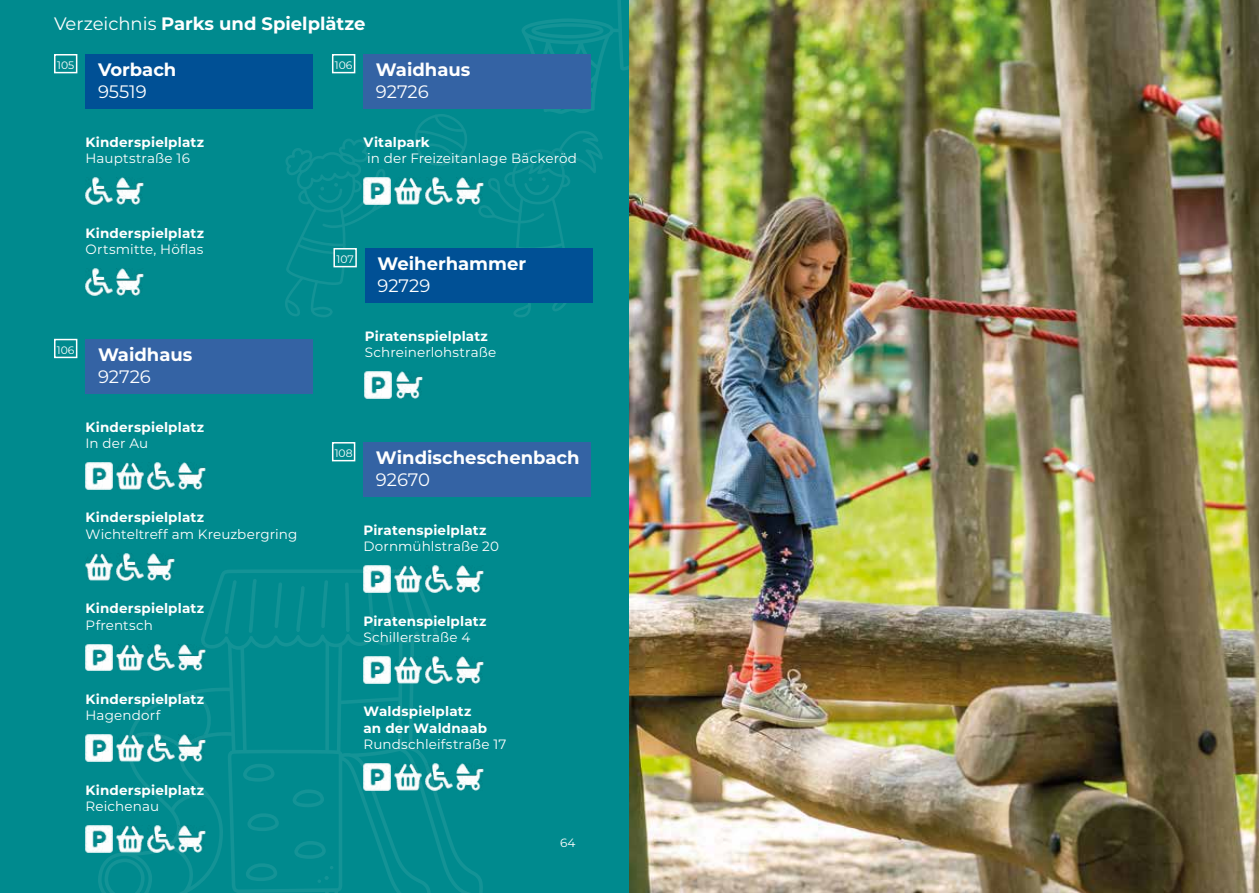
<style>
.page{position:relative;width:1259px;height:893px;background:#008a8e}
.page>*{position:absolute;margin:0;border:0;box-sizing:border-box;transform-origin:0 0}
.t1{font:700 18px "Montserrat";color:#fff}
.t2{font:18px "Montserrat";color:#fff}
.t3{font:700 13.5px/16.5px "Montserrat";letter-spacing:.015em;color:#fff}
.t4{font:13.5px "Montserrat";letter-spacing:.01em;color:#fff}
.t5{font:12px "Montserrat";color:#fff}
.t6{font:10.8px "Montserrat";color:#fff}
.s1{font-weight:400}
</style>
<div class="page">
<svg style="left:98px;top:569px;width:380px;height:324px"></svg>
<svg style="left:294px;top:841px;width:32px;height:18px"></svg>
<svg style="left:246px;top:863px;width:31px;height:18px"></svg>
<svg style="left:247px;top:813px;width:32px;height:18px"></svg>
<svg style="left:292px;top:789px;width:32px;height:18px"></svg>
<svg style="left:243px;top:764px;width:31px;height:18px"></svg>
<svg style="left:104px;top:858px;width:41px;height:35px"></svg>
<svg style="left:317px;top:876px;width:12px;height:7px"></svg>
<svg style="left:225px;top:580px;width:12px;height:54px"></svg>
<svg style="left:249px;top:579px;width:8px;height:54px"></svg>
<svg style="left:385px;top:580px;width:32px;height:50px"></svg>
<svg style="left:367px;top:593px;width:7px;height:39px"></svg>
<svg style="left:345px;top:582px;width:5px;height:50px"></svg>
<svg style="left:321px;top:580px;width:7px;height:48px"></svg>
<svg style="left:274px;top:582px;width:8px;height:46px"></svg>
<svg style="left:296px;top:586px;width:9px;height:46px"></svg>
<svg style="left:285px;top:139px;width:105px;height:178px"></svg>
<svg style="left:415px;top:114px;width:52px;height:52px"></svg>
<svg style="left:478px;top:0;width:152px;height:893px"></svg>
<img style="left:630px;top:0;width:629px;height:893px">
<div style="left:54px;top:54px;width:23px;height:19px;border:2px solid #fff"></div>
<div style="left:334px;top:249px;width:22px;height:18px;background:#008a8e"></div>
<div style="left:333px;top:248px;width:24px;height:19px;border:2px solid #fff"></div>
<div style="left:54px;top:339px;width:23px;height:19px;border:2px solid #fff"></div>
<div style="left:332px;top:442px;width:23px;height:19px;border:2px solid #fff"></div>
<div style="left:332px;top:54px;width:23px;height:19px;border:2px solid #fff"></div>
<div style="left:85px;top:54px;width:228px;height:55px;background:#005095"></div>
<div style="left:365px;top:248px;width:227px;height:55px;background:#005095"></div>
<div style="left:85px;top:339px;width:228px;height:54px;background:#3463a4"></div>
<div style="left:363px;top:442px;width:228px;height:55px;background:#3463a4"></div>
<div style="left:363px;top:54px;width:228px;height:55px;background:#3463a4"></div>
<img style="left:85px;top:178px;width:27px;height:27px">
<img style="left:117px;top:178px;width:26px;height:27px">
<img style="left:85px;top:269px;width:27px;height:26px">
<img style="left:117px;top:269px;width:26px;height:26px">
<img style="left:365px;top:372px;width:27px;height:27px">
<img style="left:396px;top:372px;width:27px;height:27px">
<img style="left:117px;top:463px;width:26px;height:26px">
<img style="left:85px;top:463px;width:27px;height:26px">
<img style="left:148px;top:463px;width:27px;height:26px">
<img style="left:179px;top:463px;width:27px;height:26px">
<img style="left:85px;top:553px;width:27px;height:27px">
<img style="left:117px;top:553px;width:26px;height:27px">
<img style="left:148px;top:553px;width:27px;height:27px">
<img style="left:117px;top:644px;width:26px;height:27px">
<img style="left:85px;top:644px;width:27px;height:27px">
<img style="left:148px;top:644px;width:27px;height:27px">
<img style="left:179px;top:644px;width:27px;height:27px">
<img style="left:117px;top:735px;width:26px;height:27px">
<img style="left:85px;top:735px;width:27px;height:27px">
<img style="left:148px;top:735px;width:27px;height:27px">
<img style="left:179px;top:735px;width:27px;height:27px">
<img style="left:117px;top:826px;width:26px;height:26px">
<img style="left:85px;top:826px;width:27px;height:26px">
<img style="left:148px;top:826px;width:27px;height:26px">
<img style="left:179px;top:826px;width:27px;height:26px">
<img style="left:394px;top:566px;width:27px;height:27px">
<img style="left:363px;top:566px;width:27px;height:27px">
<img style="left:426px;top:566px;width:26px;height:27px">
<img style="left:457px;top:566px;width:26px;height:27px">
<img style="left:394px;top:657px;width:27px;height:26px">
<img style="left:363px;top:657px;width:27px;height:26px">
<img style="left:426px;top:657px;width:26px;height:26px">
<img style="left:457px;top:657px;width:26px;height:26px">
<img style="left:394px;top:764px;width:27px;height:27px">
<img style="left:363px;top:764px;width:27px;height:27px">
<img style="left:426px;top:764px;width:26px;height:27px">
<img style="left:457px;top:764px;width:26px;height:27px">
<img style="left:394px;top:178px;width:27px;height:27px">
<img style="left:363px;top:178px;width:27px;height:27px">
<img style="left:426px;top:178px;width:26px;height:27px">
<img style="left:457px;top:178px;width:26px;height:27px">
<h1 class="t1" style="left:54px;top:11px;width:313px"><span class="s1">Verzeichnis</span> Parks und Spielplätze</h1>
<p class="t6" style="left:57px;top:58px;width:19px">105</p>
<p class="t6" style="left:335px;top:58px;width:19px">106</p>
<h1 class="t1" style="left:98px;top:57px;width:80px">Vorbach</h1>
<h1 class="t2" style="left:98px;top:79px;width:50px">95519</h1>
<h1 class="t1" style="left:376px;top:57px;width:96px">Waidhaus</h1>
<h1 class="t2" style="left:376px;top:79px;width:54px">92726</h1>
<p class="t3" style="left:85px;top:133px;width:120px">Kinderspielplatz</p>
<p class="t4" style="left:85px;top:149px;width:106px">Hauptstraße 16</p>
<p class="t3" style="left:85px;top:224px;width:120px">Kinderspielplatz</p>
<p class="t4" style="left:85px;top:240px;width:119px">Ortsmitte, Höflas</p>
<p class="t6" style="left:57px;top:342px;width:19px">106</p>
<h1 class="t1" style="left:98px;top:342px;width:96px">Waidhaus</h1>
<h1 class="t2" style="left:98px;top:364px;width:54px">92726</h1>
<p class="t3" style="left:85px;top:418px;width:120px">Kinderspielplatz</p>
<p class="t4" style="left:85px;top:434px;width:64px">In der Au</p>
<p class="t3" style="left:85px;top:509px;width:120px">Kinderspielplatz</p>
<p class="t4" style="left:85px;top:525px;width:213px">Wichteltreff am Kreuzbergring</p>
<p class="t3" style="left:85px;top:599px;width:120px">Kinderspielplatz</p>
<p class="t4" style="left:85px;top:616px;width:69px">Pfrentsch</p>
<p class="t3" style="left:85px;top:690px;width:120px">Kinderspielplatz</p>
<p class="t4" style="left:85px;top:706px;width:76px">Hagendorf</p>
<p class="t3" style="left:85px;top:781px;width:120px">Kinderspielplatz</p>
<p class="t4" style="left:85px;top:797px;width:75px">Reichenau</p>
<p class="t3" style="left:363px;top:133px;width:68px">Vitalpark</p>
<p class="t4" style="left:367px;top:149px;width:211px">in der Freizeitanlage Bäckeröd</p>
<p class="t6" style="left:336px;top:252px;width:19px">107</p>
<h1 class="t1" style="left:377px;top:251px;width:150px">Weiherhammer</h1>
<h1 class="t2" style="left:377px;top:273px;width:54px">92729</h1>
<p class="t3" style="left:365px;top:327px;width:124px">Piratenspielplatz</p>
<p class="t4" style="left:365px;top:343px;width:133px">Schreinerlohstraße</p>
<p class="t6" style="left:335px;top:446px;width:19px">108</p>
<h1 class="t1" style="left:376px;top:445px;width:205px">Windischeschenbach</h1>
<h1 class="t2" style="left:376px;top:467px;width:56px">92670</h1>
<p class="t3" style="left:363px;top:521px;width:124px">Piratenspielplatz</p>
<p class="t4" style="left:363px;top:537px;width:137px">Dornmühlstraße 20</p>
<p class="t3" style="left:363px;top:612px;width:124px">Piratenspielplatz</p>
<p class="t4" style="left:363px;top:628px;width:108px">Schillerstraße 4</p>
<p class="t3" style="left:363px;top:703px;width:125px">Waldspielplatz an der Waldnaab</p>
<p class="t4" style="left:363px;top:735px;width:144px">Rundschleifstraße 17</p>
<p class="t5" style="left:560px;top:835px;width:17px">64</p>
</div>
